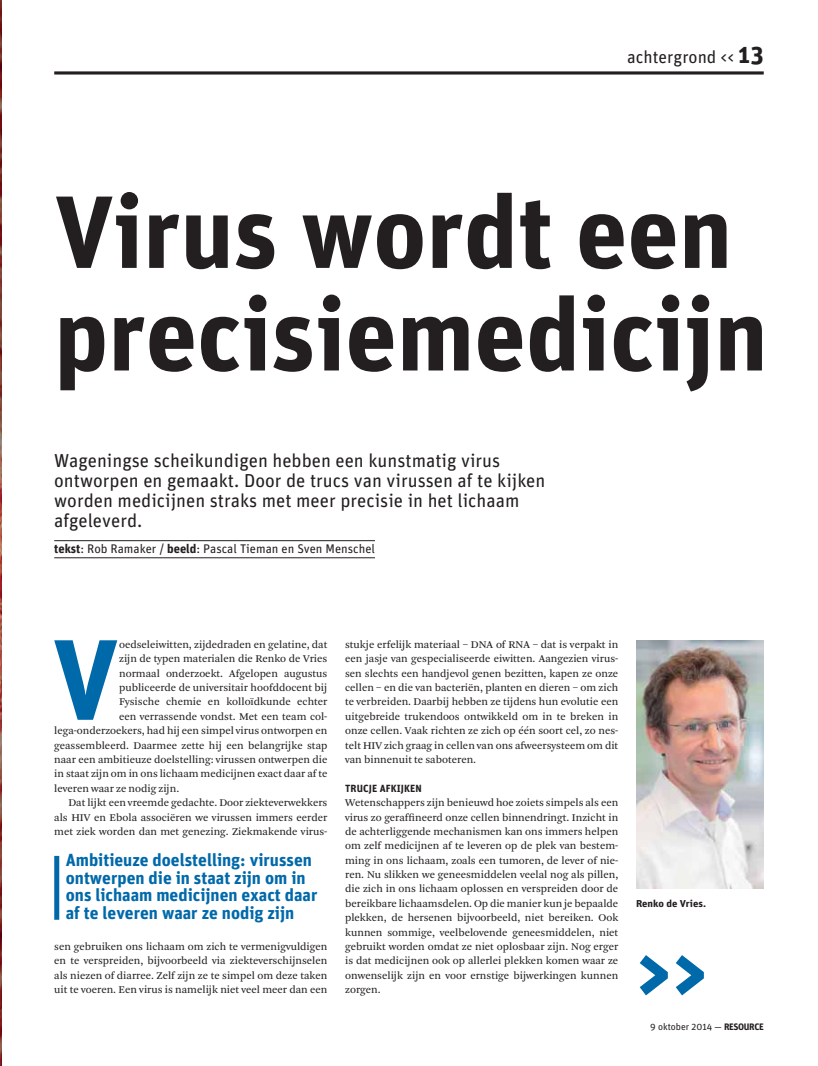
<style>
.page{position:relative;width:818px;height:1066px;background:#fff}
.page>*{position:absolute;margin:0;border:0;box-sizing:border-box;transform-origin:0 0}
.t1{font:700 114.25px "Unit OT";color:#0069aa}
.t2{font:700 102.5px/102.5px "Unit OT";color:#231f20}
.t3{font:700 80px "Unit OT";color:#0069aa}
.t4{font:18.75px/20px "Unit OT";color:#231f20}
.t5{font:700 17.5px/17.5px "Unit OT";color:#0069aa}
.t6{font:17.5px "Unit OT";color:#231f20}
.t7{font:12.5px "Unit OT";color:#231f20}
.t8{font:10.88px/14.4px "Arnhem Blond";color:#231f20;text-align:justify}
.t9{font:700 10.38px "Unit OT";letter-spacing:.01em;color:#231f20}
.t10{font:700 10px "Unit OT";color:#231f20;scale:1.07 1}
.t11{font:9.62px "Unit OT";color:#231f20}
.s1{font-weight:700;font-size:25px}
.s2{font-weight:700}
.s3{font-size:9.38px}
.s4{font-weight:700;font-size:9.38px}
</style>
<div class="page">
<img style="left:0;top:0;width:1px;height:1065px">
<hr style="left:54px;top:71px;width:709px;height:3px;background:#231f20">
<hr style="left:54px;top:557px;width:321px;height:1px;background:#231f20">
<hr style="left:54px;top:540px;width:321px;height:1px;background:#231f20">
<div style="left:54px;top:855px;width:5px;height:64px;background:#0069aa"></div>
<img style="left:636px;top:640px;width:127px;height:248px">
<h3 class="t6" style="left:626px;top:51px;width:138px">achtergrond &lt;&lt; <span class="s1">13</span></h3>
<h2 class="t2" style="left:54px;top:192px;width:714px">Virus wordt een precisiemedicijn</h2>
<h3 class="t4" style="left:54px;top:452px;width:492px">Wageningse scheikundigen hebben een kunstmatig virus ontworpen en gemaakt. Door de trucs van virussen af te kijken worden medicijnen straks met meer precisie in het lichaam afgeleverd.</h3>
<p class="t7" style="left:54px;top:543px;width:322px"><span class="s2">tekst</span>: Rob Ramaker / <span class="s2">beeld</span>: Pascal Tieman en Sven Menschel</p>
<h1 class="t1" style="left:52px;top:638px;width:68px">V</h1>
<p class="t8" style="left:119px;top:638px;width:210px">oedseleiwitten, zijdedraden en gelatine, dat</p>
<p class="t8" style="left:119px;top:652px;width:210px">zijn de typen materialen die Renko de Vries</p>
<p class="t8" style="left:119px;top:666px;width:210px">normaal onderzoekt. Afgelopen augustus</p>
<p class="t8" style="left:119px;top:681px;width:210px">publiceerde de universitair hoofddocent bij</p>
<p class="t8" style="left:119px;top:695px;width:210px">Fysische chemie en kolloïdkunde echter</p>
<p class="t8" style="left:119px;top:710px;width:210px">een verrassende vondst. Met een team col-</p>
<p class="t8" style="left:54px;top:724px;width:274px">lega-onderzoekers, had hij een simpel virus ontworpen en</p>
<p class="t8" style="left:54px;top:738px;width:274px">geassembleerd. Daarmee zette hij een belangrijke stap</p>
<p class="t8" style="left:54px;top:753px;width:274px">naar een ambitieuze doelstelling: virussen ontwerpen die</p>
<p class="t8" style="left:54px;top:767px;width:274px">in staat zijn om in ons lichaam medicijnen exact daar af te</p>
<p class="t8" style="left:54px;top:781px;width:126px">leveren waar ze nodig zijn.</p>
<p class="t8" style="left:68px;top:796px;width:260px">Dat lijkt een vreemde gedachte. Door ziekteverwekkers</p>
<p class="t8" style="left:54px;top:810px;width:274px">als HIV en Ebola associëren we virussen immers eerder</p>
<p class="t8" style="left:54px;top:825px;width:274px">met ziek worden dan met genezing. Ziekmakende virus-</p>
<h3 class="t5" style="left:66px;top:853px;width:253px">Ambitieuze doelstelling: virussen ontwerpen die in staat zijn om in ons lichaam medicijnen exact daar af te leveren waar ze nodig zijn</h3>
<p class="t8" style="left:54px;top:940px;width:274px">sen gebruiken ons lichaam om zich te vermenigvuldigen en te verspreiden, bijvoorbeeld via ziekteverschijnselen als niezen of diarree. Zelf zijn ze te simpel om deze taken uit te voeren. Een virus is namelijk niet veel meer dan een</p>
<p class="t8" style="left:345px;top:638px;width:274px">stukje erfelijk materiaal – DNA of RNA – dat is verpakt in een jasje van gespecialiseerde eiwitten. Aangezien virus&shy;sen slechts een handjevol genen bezitten, kapen ze onze cellen – en die van bacteriën, planten en dieren – om zich te verbreiden. Daarbij hebben ze tijdens hun evolutie een uitgebreide trukendoos ontwikkeld om in te breken in onze cellen. Vaak richten ze zich op één soort cel, zo nes&shy;telt HIV zich graag in cellen van ons afweersysteem om dit van binnenuit te saboteren.</p>
<p class="t9" style="left:345px;top:784px;width:78px">TRUCJE AFKIJKEN</p>
<p class="t8" style="left:345px;top:796px;width:274px">Wetenschappers zijn benieuwd hoe zoiets simpels als een virus zo geraffineerd onze cellen binnendringt. Inzicht in de achterliggende mechanismen kan ons immers helpen om zelf medicijnen af te leveren op de plek van bestem&shy;ming in ons lichaam, zoals een tumoren, de lever of nie&shy;ren. Nu slikken we geneesmiddelen veelal nog als pillen, die zich in ons lichaam oplossen en verspreiden door de bereikbare lichaamsdelen. Op die manier kun je bepaalde plekken, de hersenen bijvoorbeeld, niet bereiken. Ook kunnen sommige, veelbelovende geneesmiddelen, niet gebruikt worden omdat ze niet oplosbaar zijn. Nog erger is dat medicijnen ook op allerlei plekken komen waar ze onwenselijk zijn en voor ernstige bijwerkingen kunnen zorgen.</p>
<p class="t10" style="left:635px;top:899px;width:67px">Renko de Vries.</p>
<h3 class="t3" style="left:635px;top:942px;width:73px">&gt;&gt;</h3>
<p class="t11" style="left:649px;top:1022px;width:115px">9 oktober 2014 <span class="s3">—</span> <span class="s4">RESOURCE</span></p>
</div>
